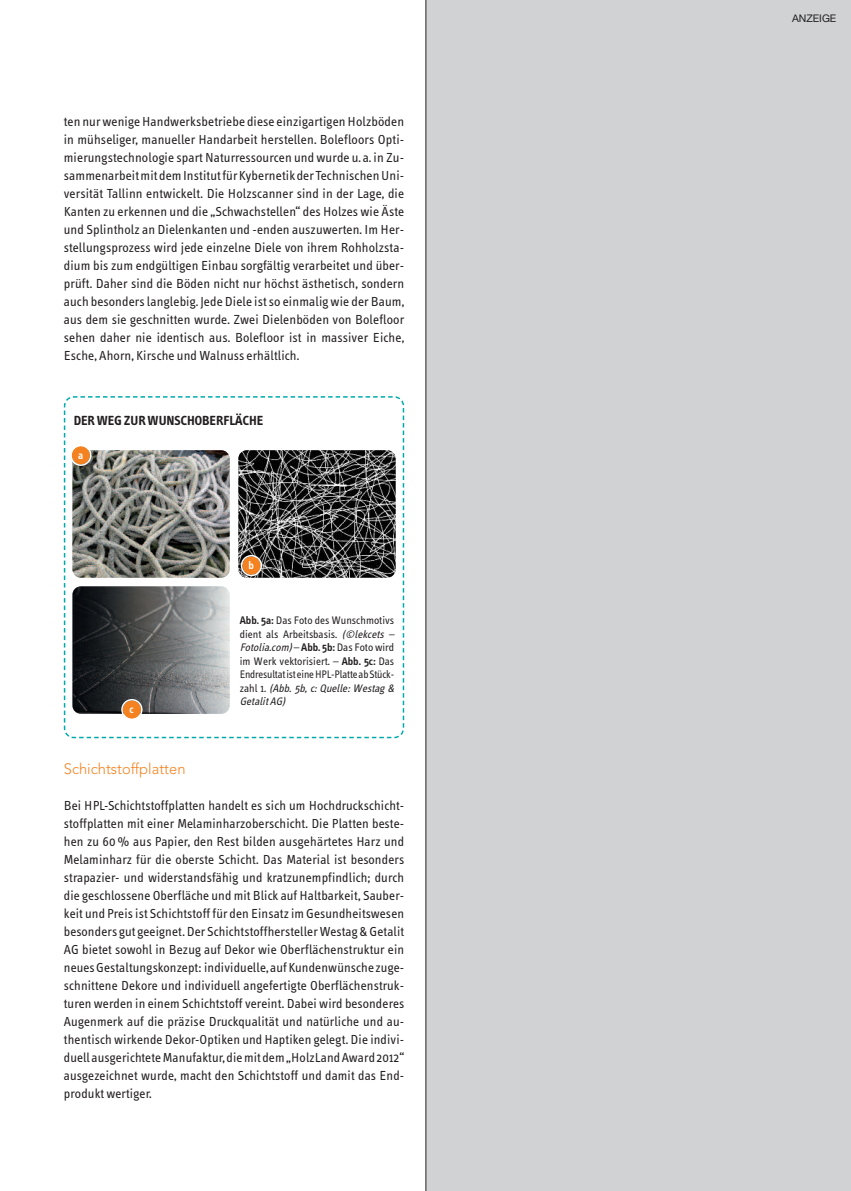
<style>
.page{position:relative;width:851px;height:1191px;background:#fff}
.page>*{position:absolute;margin:0;border:0;box-sizing:border-box;transform-origin:0 0}
.t1{font:300 15px "Avenir";color:#f58220}
.t2{font:13.5px/18px "Info Text";letter-spacing:.01em;color:#231f20;text-align:justify}
.t3{font:700 13.5px "Info Text";color:#231f20}
.t4{font:11.25px/13.5px "Info Text";color:#231f20}
.t5{font:600 11.25px "Info Text";color:#fff}
.t6{font:10.5px "Helvetica Neue";color:#231f20}
.s1{font-weight:600}
.s2{font-style:italic}
</style>
<div class="page">
<div style="left:425px;top:0;width:425px;height:1191px;background:#d1d2d4"></div>
<svg style="left:63px;top:396px;width:342px;height:343px"></svg>
<svg style="left:70px;top:735px;width:8px;height:4px"></svg>
<img style="left:72px;top:450px;width:158px;height:128px;border-radius:9px">
<img style="left:72px;top:586px;width:158px;height:128px;border-radius:9px">
<img style="left:238px;top:450px;width:157px;height:128px;border-radius:9px">
<svg style="left:70px;top:444px;width:21px;height:22px"></svg>
<svg style="left:241px;top:555px;width:21px;height:21px"></svg>
<svg style="left:121px;top:699px;width:21px;height:21px"></svg>
<p class="t2" style="left:64px;top:114px;width:342px">ten nurwenigeHandwerksbetriebe diese einzigartigenHolzböden in mühseliger, manueller Handarbeit herstellen. Bolefloors Opti&shy;mierungstechnologie spartNaturressourcen undwurde u.a. in Zu&shy;sammenarbeitmitdemInstitutfürKybernetikderTechnischenUni&shy;versität Tallinn entwickelt. Die Holzscanner sind in der Lage, die Kanten zu erkennen und die „Schwachstellen“ des Holzes wie Äste und Splintholz an Dielenkanten und -enden auszuwerten. Im Her&shy;stellungsprozess wird jede einzelne Diele von ihrem Rohholzsta&shy;dium bis zum endgültigen Einbau sorgfältig verarbeitet und über&shy;prüft. Daher sind die Böden nicht nur höchst ästhetisch, sondern auch besonderslanglebig. Jede Diele istso einmaligwie der Baum, aus dem sie geschnitten wurde. Zwei Dielenböden von Bolefloor sehen daher nie identisch aus. Bolefloor ist in massiver Eiche, Esche, Ahorn, Kirsche und Walnuss erhältlich.</p>
<p class="t3" style="left:74px;top:415px;width:191px">DER WEG ZUR WUNSCHOBERFLÄCHE</p>
<p class="t5" style="left:78px;top:451px;width:7px">a</p>
<p class="t5" style="left:129px;top:705px;width:6px">c</p>
<p class="t5" style="left:248px;top:561px;width:7px">b</p>
<p class="t4" style="left:240px;top:614px;width:158px"><span class="s1">Abb. 5a:</span> Das Foto des Wunschmotivs dient als Arbeitsbasis. <span class="s2">(©lekcets – Fotolia.com)</span>– <span class="s1">Abb. 5b:</span> Das Foto wird im Werk vektorisiert. – <span class="s1">Abb. 5c:</span> Das EndresultatisteineHPL-PlatteabStück&shy;z a h l 1 . <span class="s2">(Abb. 5b, c: Quelle: Westag &amp; Getalit AG)</span></p>
<p class="t1" style="left:64px;top:763px;width:123px">Schichtstoffplatten</p>
<p class="t2" style="left:64px;top:798px;width:342px">Bei HPL-Schichtstoffplatten handelt es sich um Hochdruckschicht&shy;stoffplatten mit einer Melaminharzoberschicht. Die Platten beste&shy;hen zu 60% aus Papier, den Rest bilden ausgehärtetes Harz und Melaminharz für die oberste Schicht. Das Material ist besonders strapazier- und widerstandsfähig und kratzunempfindlich; durch die geschlossene Oberfläche und mit Blick auf Haltbarkeit, Sauber&shy;keit und Preisist Schichtstoff für den Einsatzim Gesundheitswesen besonders gut geeignet.Der SchichtstoffherstellerWestag&amp;Getalit AG bietet sowohl in Bezug auf Dekor wie Oberflächenstruktur ein neuesGestaltungskonzept: individuelle,aufKundenwünschezuge&shy;schnittene Dekore und individuell angefertigte Oberflächenstruk&shy;turen werden in einem Schichtstoff vereint. Dabei wird besonderes Augenmerk auf die präzise Druckqualität und natürliche und au&shy;thentisch wirkende Dekor-Optiken und Haptiken gelegt. Die indivi&shy;duellausgerichteteManufaktur,diemitdem„HolzLandAward2012“ ausgezeichnet wurde, macht den Schichtstoff und damit das End&shy;produktwertiger.</p>
<p class="t6" style="left:791px;top:14px;width:46px">ANZEIGE</p>
</div>
